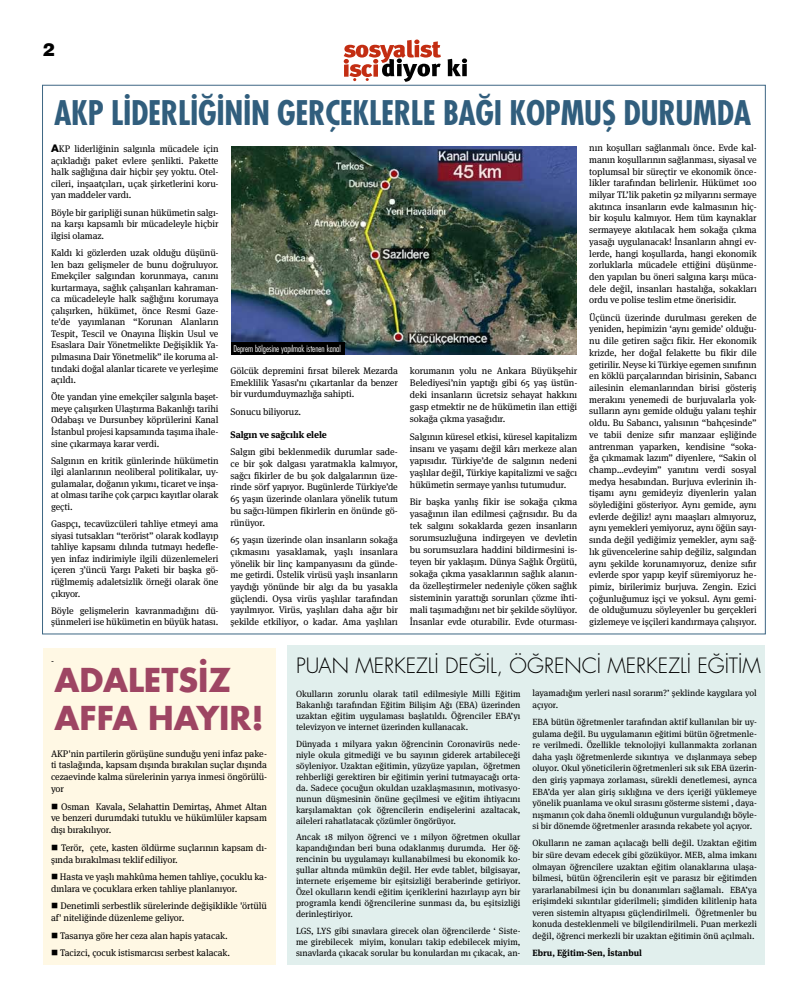
<style>
.page{position:relative;width:808px;height:993px;background:#fff}
.page>*{position:absolute;margin:0;border:0;box-sizing:border-box;transform-origin:0 0}
.t1{font:33px "Futura Cond Bold Tr";letter-spacing:-.01em;color:#315e7d}
.t2{font:32px/38.4px "Futura Bold Tr";color:#9e4563}
.t3{font:20.5px "Futura Light Tr";color:#000}
.t4{font:18px "Helvetica Black Tr";color:#000}
.t5{font:9.5px/11.7px "Meta Serif Pro";letter-spacing:-.01em;color:#000;text-align:justify}
.t6{font:700 9.5px "Meta Serif Pro";letter-spacing:-.01em;color:#000}
.t7{font:9px/11px "Meta Serif Pro";color:#000;text-align:justify}
.t8{font:9px "Futura Cond Light Tr";color:#fff}
.t9{font:700 9px "Meta Serif Pro";color:#000}
.s1{font-family:"Futura Bold Tr";font-size:10px}
</style>
<div class="page">
<div style="left:43px;top:648px;width:232px;height:316px;background:#fff8e4"></div>
<svg style="left:344px;top:39px;width:123px;height:43px"></svg>
<div style="left:287px;top:645px;width:478px;height:319px;background:#e1efed"></div>
<img style="left:231px;top:146px;width:345px;height:208px">
<div style="left:231px;top:342px;width:114px;height:12px;background:#000"></div>
<h3 class="t4" style="left:43px;top:37px;width:14px">2</h3>
<h1 class="t1" style="left:54px;top:91px;width:699px">AKP LİDERLİĞİNİN GERÇEKLERLE BAĞI KOPMUŞ DURUMDA</h1>
<p class="t5" style="left:51px;top:143px;width:169px"><span class="s1">A</span>KP liderliğinin salgınla mücadele için açıkladığı paket evlere şenlikti. Pakette halk sağlığına dair hiçbir şey yoktu. Otel&shy;cileri, inşaatçıları, uçak şirketlerini koru&shy;yan maddeler vardı.</p>
<p class="t5" style="left:51px;top:206px;width:169px">Böyle bir garipliği sunan hükümetin salgı&shy;na karşı kapsamlı bir mücadeleyle hiçbir ilgisi olamaz.</p>
<p class="t5" style="left:51px;top:246px;width:169px">Kaldı ki gözlerden uzak olduğu düşünü&shy;len bazı gelişmeler de bunu doğruluyor.<br>Emekçiler salgından korunmaya, canını kurtarmaya, sağlık çalışanları kahraman&shy;ca mücadeleyle halk sağlığını korumaya çalışırken, hükümet, önce Resmi Gaze&shy;te'de yayımlanan “Korunan Alanların Tespit, Tescil ve Onayına İlişkin Usul ve Esaslara Dair Yönetmelikte Değişiklik Ya&shy;pılmasına Dair Yönetmelik” ile koruma al&shy;tındaki doğal alanlar ticarete ve yerleşime açıldı.</p>
<p class="t5" style="left:51px;top:390px;width:169px">Öte yandan yine emekçiler salgınla başet&shy;meye çalışırken Ulaştırma Bakanlığı tarihi Odabaşı ve Dursunbey köprülerini Kanal İstanbul projesi kapsamında taşıma ihale&shy;sine çıkarmaya karar verdi.</p>
<p class="t5" style="left:51px;top:454px;width:169px">Salgının en kritik günlerinde hükümetin ilgi alanlarının neoliberal politikalar, uy&shy;gulamalar, doğanın yıkımı, ticaret ve inşa&shy;at olması tarihe çok çarpıcı kayıtlar olarak geçti.</p>
<p class="t5" style="left:51px;top:517px;width:169px">Gaspçı, tecavüzcüleri tahliye etmeyi ama siyasi tutsakları “terörist” olarak kodlayıp tahliye kapsamı dılında tutmayı hedefle&shy;yen infaz indirimiyle ilgili düzenlemeleri içeren 3’üncü Yargı Paketi bir başka gö&shy;rüğlmemiş adaletsizlik örneği olarak öne çıkıyor.</p>
<p class="t5" style="left:51px;top:604px;width:169px">Böyle gelişmelerin kavranmadığını dü&shy;şünmeleri ise hükümetin en büyük hatası.</p>
<p class="t8" style="left:233px;top:343px;width:109px">Deprem bölgesine yapılmak istenen kanal</p>
<p class="t5" style="left:231px;top:364px;width:169px">Gölcük depremini fırsat bilerek Mezarda Emeklilik Yasası’nı çıkartanlar da benzer bir vurdumduymazlığa sahipti.</p>
<p class="t5" style="left:231px;top:405px;width:72px">Sonucu biliyoruz.</p>
<p class="t6" style="left:231px;top:427px;width:98px">Salgın ve sağcılık elele</p>
<p class="t5" style="left:231px;top:445px;width:169px">Salgın gibi beklenmedik durumlar sade&shy;ce bir şok dalgası yaratmakla kalmıyor, sağcı fikirler de bu şok dalgalarının üze&shy;rinde sörf yapıyor. Bugünlerde Türkiye’de 65 yaşın üzerinde olanlara yönelik tutum bu sağcı-lümpen fikirlerin en önünde gö&shy;rünüyor.</p>
<p class="t5" style="left:231px;top:533px;width:169px">65 yaşın üzerinde olan insanların sokağa çıkmasını yasaklamak, yaşlı insanlara yönelik bir linç kampanyasını da günde&shy;me getirdi. Üstelik virüsü yaşlı insanların yaydığı yönünde bir algı da bu yasakla güçlendi. Oysa virüs yaşlılar tarafından yayılmıyor. Virüs, yaşlıları daha ağır bir şekilde etkiliyor, o kadar. Ama yaşlıları</p>
<p class="t5" style="left:410px;top:364px;width:169px;line-height:12px">korumanın yolu ne Ankara Büyükşehir Belediyesi’nin yaptığı gibi 65 yaş üstün&shy;deki insanların ücretsiz sehayat hakkını gasp etmektir ne de hükümetin ilan ettiği sokağa çıkma yasağıdır.</p>
<p class="t5" style="left:410px;top:429px;width:169px;line-height:12px">Salgının küresel etkisi, küresel kapitalizm insanı ve yaşamı değil kârı merkeze alan yapısıdır. Türkiye’de de salgının nedeni yaşlılar değil, Türkiye kapitalizmi ve sağcı hükümetin sermaye yanlısı tutumudur.</p>
<p class="t5" style="left:410px;top:495px;width:169px;line-height:12px">Bir başka yanlış fikir ise sokağa çıkma yasağının ilan edilmesi çağrısıdır. Bu da tek salgını sokaklarda gezen insanların sorumsuzluğuna indirgeyen ve devletin bu sorumsuzlara haddini bildirmesini is&shy;teyen bir yaklaşım. Dünya Sağlık Örgütü, sokağa çıkma yasaklarının sağlık alanın&shy;da özelleştirmeler nedeniyle çöken sağlık sisteminin yarattığı sorunları çözme ihti&shy;mali taşımadığını net bir şekilde söylüyor.<br>İnsanlar evde oturabilir. Evde oturması-</p>
<p class="t5" style="left:589px;top:141px;width:169px">nın koşulları sağlanmalı önce. Evde kal&shy;manın koşullarının sağlanması, siyasal ve toplumsal bir süreçtir ve ekonomik önce&shy;likler tarafından belirlenir. Hükümet 100 milyar TL’lik paketin 92 milyarını sermaye akıtınca insanların evde kalmasının hiç&shy;bir koşulu kalmıyor. Hem tüm kaynaklar sermayeye akıtılacak hem sokağa çıkma yasağı uygulanacak! İnsanların ahngi ev&shy;lerde, hangi koşullarda, hangi ekonomik zorluklarla mücadele ettiğini düşünme&shy;den yapılan bu öneri salgına karşı müca&shy;dele değil, insanları hastalığa, sokakları ordu ve polise teslim etme önerisidir.</p>
<p class="t5" style="left:589px;top:311px;width:169px">Üçüncü üzerinde durulması gereken de yeniden, hepimizin ‘aynı gemide’ olduğu&shy;nu dile getiren sağcı fikir. Her ekonomik krizde, her doğal felakette bu fikir dile getirilir. Neyse ki Türkiye egemen sınıfının en köklü parçalarından birisinin, Sabancı ailesinin elemanlarından birisi gösteriş merakını yenemedi de burjuvalarla yok&shy;sulların aynı gemide olduğu yalanı teşhir oldu. Bu Sabancı, yalısının “bahçesinde” ve tabii denize sıfır manzaar eşliğinde antrenman yaparken, kendisine “soka&shy;ğa çıkmamak lazım” diyenlere, “Sakin ol champ…evdeyim” yanıtını verdi sosyal medya hesabından. Burjuva evlerinin ih&shy;tişamı aynı gemideyiz diyenlerin yalan söylediğini gösteriyor. Aynı gemide, aynı evlerde değiliz! aynı maaşları almıyoruz, aynı yemekleri yemiyoruz, aynı öğün sayı&shy;sında değil yediğimiz yemekler, aynı sağ&shy;lık güvencelerine sahip değiliz, salgından aynı şekilde korunamıyoruz, denize sıfır evlerde spor yapıp keyif süremiyoruz he&shy;pimiz, birilerimiz burjuva. Zengin. Ezici çoğunluğumuz işçi ve yoksul. Aynı gemi&shy;de olduğumuzu söyleyenler bu gerçekleri gizlemeye ve işçileri kandırmaya çalışıyor.</p>
<h2 class="t2" style="left:55px;top:659px;width:211px">ADALETSİZ<br>AFFA HAYIR!</h2>
<p class="t5" style="left:51px;top:654px;width:4px">-</p>
<p class="t5" style="left:51px;top:746px;width:217px">AKP'nin partilerin görüşüne sunduğu yeni infaz pake&shy;ti taslağında, kapsam dışında bırakılan suçlar dışında cezaevinde kalma sürelerinin yarıya inmesi öngörülü&shy;yor</p>
<p class="t5" style="left:51px;top:799px;width:217px">■ Osman Kavala, Selahattin Demirtaş, Ahmet Altan ve benzeri durumdaki tutuklu ve hükümlüler kapsam dışı bırakılıyor.</p>
<p class="t5" style="left:51px;top:840px;width:217px">■ Terör, çete, kasten öldürme suçlarının kapsam dı&shy;şında bırakılması teklif ediliyor.</p>
<p class="t5" style="left:51px;top:870px;width:217px">■ Hasta ve yaşlı mahkûma hemen tahliye, çocuklu ka&shy;dınlara ve çocuklara erken tahliye planlanıyor.</p>
<p class="t5" style="left:51px;top:899px;width:217px">■ Denetimli serbestlik sürelerinde değişiklikle 'örtülü af' niteliğinde düzenleme geliyor.</p>
<p class="t5" style="left:51px;top:928px;width:178px">■ Tasarıya göre her ceza alan hapis yatacak.</p>
<p class="t5" style="left:51px;top:946px;width:181px">■ Tacizci, çocuk istismarcısı serbest kalacak.</p>
<h3 class="t3" style="left:296px;top:652px;width:466px">PUAN MERKEZLİ DEĞİL, ÖĞRENCİ MERKEZLİ EĞİTİM</h3>
<p class="t7" style="left:296px;top:687px;width:226px">Okulların zorunlu olarak tatil edilmesiyle Milli Eğitim Bakanlığı tarafından Eğitim Bilişim Ağı (EBA) üzerinden uzaktan eğitim uygulaması başlatıldı. Öğrenciler EBA’yı televizyon ve internet üzerinden kullanacak.</p>
<p class="t7" style="left:296px;top:737px;width:226px">Dünyada 1 milyara yakın öğrencinin Coronavirüs nede&shy;niyle okula gitmediği ve bu sayının giderek artabileceği söyleniyor. Uzaktan eğitimin, yüzyüze yapılan, öğretmen rehberliği gerektiren bir eğitimin yerini tutmayacağı orta&shy;da. Sadece çocuğun okuldan uzaklaşmasının, motivasyo&shy;nunun düşmesinin önüne geçilmesi ve eğitim ihtiyacını karşılamaktan çok öğrencilerin endişelerini azaltacak, aileleri rahatlatacak çözümler öngörüyor.</p>
<p class="t7" style="left:296px;top:831px;width:226px">Ancak 18 milyon öğrenci ve 1 milyon öğretmen okullar kapandığından beri buna odaklanmış durumda. Her öğ&shy;rencinin bu uygulamayı kullanabilmesi bu ekonomik ko&shy;şullar altında mümkün değil. Her evde tablet, bilgisayar, internete erişememe bir eşitsizliği beraberinde getiriyor.<br>Özel okulların kendi eğitim içeriklerini hazırlayıp ayrı bir programla kendi öğrencilerine sunması da, bu eşitsizliği derinleştiriyor.</p>
<p class="t7" style="left:296px;top:924px;width:226px">LGS, LYS gibi sınavlara girecek olan öğrencilerde ‘ Siste&shy;me girebilecek miyim, konuları takip edebilecek miyim, sınavlarda çıkacak sorular bu konulardan mı çıkacak, an-</p>
<p class="t7" style="left:532px;top:687px;width:226px;line-height:11.5px">layamadığım yerleri nasıl sorarım?’ şeklinde kaygılara yol açıyor.</p>
<p class="t7" style="left:532px;top:715px;width:226px;line-height:11.5px">EBA bütün öğretmenler tarafından aktif kullanılan bir uy&shy;gulama değil. Bu uygulamanın eğitimi bütün öğretmenle&shy;re verilmedi. Özellikle teknolojiyi kullanmakta zorlanan daha yaşlı öğretmenlerde sıkıntıya ve dışlanmaya sebep oluyor. Okul yöneticilerin öğretmenleri sık sık EBA üzerin&shy;den giriş yapmaya zorlaması, sürekli denetlemesi, ayrıca EBA’da yer alan giriş sıklığına ve ders içeriği yüklemeye yönelik puanlama ve okul sırasını gösterme sistemi , daya&shy;nışmanın çok daha önemli olduğunun vurgulandığı böyle&shy;si bir dönemde öğretmenler arasında rekabete yol açıyor.</p>
<p class="t7" style="left:532px;top:836px;width:226px;line-height:11.5px">Okulların ne zaman açılacağı belli değil. Uzaktan eğitim bir süre devam edecek gibi gözüküyor. MEB, alma imkanı olmayan öğrencilere uzaktan eğitim olanaklarına ulaşa&shy;bilmesi, bütün öğrencilerin eşit ve parasız bir eğitimden yararlanabilmesi için bu donanımları sağlamalı. EBA’ya erişimdeki sıkıntılar giderilmeli; şimdiden kilitlenip hata veren sistemin altyapısı güçlendirilmeli. Öğretmenler bu konuda desteklenmeli ve bilgilendirilmeli. Puan merkezli değil, öğrenci merkezli bir uzaktan eğitimin önü açılmalı.</p>
<p class="t9" style="left:532px;top:945px;width:111px">Ebru, Eğitim-Sen, İstanbul</p>
</div>
